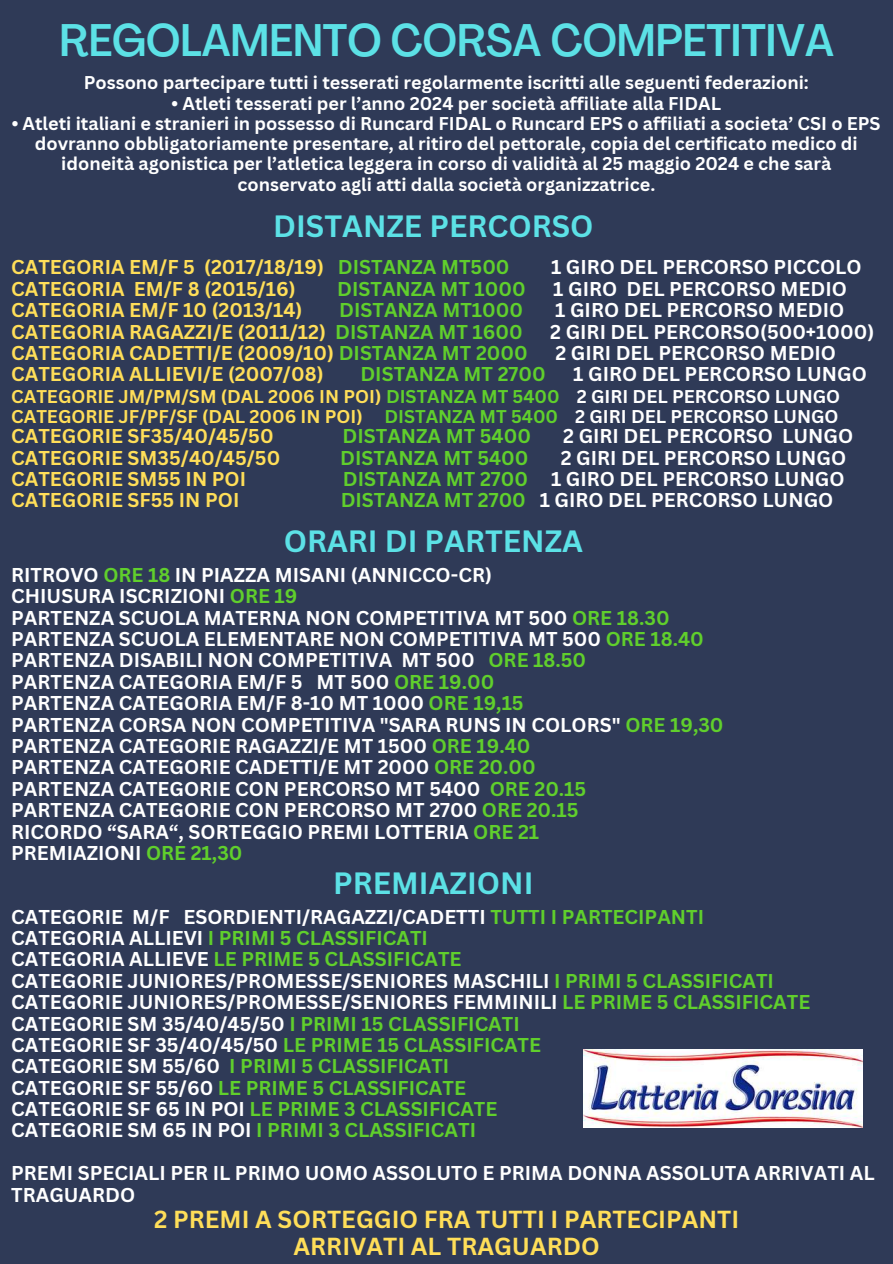
<style>
.page{position:relative;width:893px;height:1264px;background:#fff}
.page>*{position:absolute;margin:0;border:0;box-sizing:border-box;transform-origin:0 0}
.t1{font:500 condensed 45px "Agrandir";color:#5ce1e6}
.t2{font:700 30px "Canva Sans";color:#5ce1e6}
.t3{font:700 24px/27px "Canva Sans";color:#ffde59;text-align:center}
.t4{font:700 19.5px/21.3px "Canva Sans";color:#fff}
.t5{font:700 19.5px "Canva Sans";color:#ffde59}
.t6{font:700 19.5px "Canva Sans";color:#60cf2c}
.t7{font:700 18px/20.2px "Canva Sans";color:#fff;text-align:center}
.t8{font:700 18px/20.2px "Canva Sans";color:#ffde59}
.s1{color:#60cf2c}
.s2{color:#fff}
</style>
<div class="page">
<div style="left:0;top:0;width:892px;height:1263px;background:#2f3a57"></div>
<img style="left:583px;top:1049px;width:279px;height:78px">
<h1 class="t1" style="left:60px;top:22px;width:775px">REGOLAMENTO CORSA COMPETITIVA</h1>
<p class="t7" style="left:84px;top:72px;width:726px">Possono partecipare tutti i tesserati regolarmente iscritti alle seguenti federazioni:</p>
<p class="t7" style="left:172px;top:92px;width:551px">• Atleti tesserati per l’anno 2024 per società affiliate alla FIDAL</p>
<p class="t7" style="left:12px;top:113px;width:870px">• Atleti italiani e stranieri in possesso di Runcard FIDAL o Runcard EPS o affiliati a societa’ CSI o EPS dovranno obbligatoriamente presentare, al ritiro del pettorale, copia del certificato medico di idoneità agonistica per l’atletica leggera in corso di validità al 25 maggio 2024 e che sarà conservato agli atti dalla società organizzatrice.</p>
<h2 class="t2" style="left:273px;top:205px;width:322px">DISTANZE PERCORSO</h2>
<p class="t5" style="left:11px;top:253px;width:500px">CATEGORIA EM/F 5 (2017/18/19) <span class="s1">DISTANZA MT500</span></p>
<p class="t4" style="left:551px;top:256px;width:312px">1 GIRO DEL PERCORSO PICCOLO</p>
<p class="t5" style="left:11px;top:275px;width:286px">CATEGORIA EM/F 8 (2015/16)</p>
<p class="t6" style="left:337px;top:275px;width:190px">DISTANZA MT 1000</p>
<p class="t4" style="left:553px;top:277px;width:295px">1 GIRO DEL PERCORSO MEDIO</p>
<p class="t5" style="left:11px;top:296px;width:293px">CATEGORIA EM/F 10 (2013/14)</p>
<p class="t6" style="left:339px;top:296px;width:185px">DISTANZA MT1000</p>
<p class="t4" style="left:555px;top:299px;width:290px">1 GIRO DEL PERCORSO MEDIO</p>
<p class="t5" style="left:11px;top:318px;width:513px">CATEGORIA RAGAZZI/E (2011/12) <span class="s1">DISTANZA MT 1600</span></p>
<p class="t4" style="left:550px;top:320px;width:325px">2 GIRI DEL PERCORSO(500+1000)</p>
<p class="t5" style="left:11px;top:339px;width:518px">CATEGORIA CADETTI/E (2009/10) <span class="s1">DISTANZA MT 2000</span></p>
<p class="t4" style="left:555px;top:342px;width:282px">2 GIRI DEL PERCORSO MEDIO</p>
<p class="t5" style="left:11px;top:360px;width:314px">CATEGORIA ALLIEVI/E (2007/08)</p>
<p class="t6" style="left:360px;top:360px;width:187px">DISTANZA MT 2700</p>
<p class="t4" style="left:573px;top:363px;width:295px">1 GIRO DEL PERCORSO LUNGO</p>
<p class="t8" style="left:11px;top:385px;width:830px">CATEGORIE JM/PM/SM (DAL 2006 IN POI) <span class="s1">DISTANZA MT 5400</span> <span class="s2">2 GIRI DEL PERCORSO LUNGO<br></span>CATEGORIE JF/PF/SF (DAL 2006 IN POI) <span class="s1">DISTANZA MT 5400</span> <span class="s2">2 GIRI DEL PERCORSO LUNGO</span></p>
<p class="t5" style="left:11px;top:422px;width:264px">CATEGORIE SF35/40/45/50</p>
<p class="t6" style="left:342px;top:422px;width:190px">DISTANZA MT 5400</p>
<p class="t4" style="left:563px;top:425px;width:291px">2 GIRI DEL PERCORSO LUNGO</p>
<p class="t5" style="left:11px;top:444px;width:270px">CATEGORIE SM35/40/45/50</p>
<p class="t6" style="left:340px;top:444px;width:190px">DISTANZA MT 5400</p>
<p class="t4" style="left:560px;top:446px;width:287px">2 GIRI DEL PERCORSO LUNGO</p>
<p class="t5" style="left:11px;top:465px;width:236px">CATEGORIE SM55 IN POI</p>
<p class="t4" style="left:343px;top:468px;width:503px"><span class="s1">DISTANZA MT 2700</span> 1 GIRO DEL PERCORSO LUNGO</p>
<p class="t5" style="left:11px;top:486px;width:230px">CATEGORIE SF55 IN POI</p>
<p class="t4" style="left:340px;top:489px;width:494px"><span class="s1">DISTANZA MT 2700</span> 1 GIRO DEL PERCORSO LUNGO</p>
<h2 class="t2" style="left:284px;top:520px;width:301px">ORARI DI PARTENZA</h2>
<p class="t4" style="left:11px;top:563px;width:713px">RITROVO <span class="s1">ORE 18</span> IN PIAZZA MISANI (ANNICCO-CR)<br>CHIUSURA ISCRIZIONI <span class="s1">ORE 19<br></span>PARTENZA SCUOLA MATERNA NON COMPETITIVA MT 500 <span class="s1">ORE 18.30<br></span>PARTENZA SCUOLA ELEMENTARE NON COMPETITIVA MT 500 <span class="s1">ORE 18.40<br></span>PARTENZA DISABILI NON COMPETITIVA MT 500 <span class="s1">ORE 18.50<br></span>PARTENZA CATEGORIA EM/F 5 MT 500 <span class="s1">ORE 19.00<br></span>PARTENZA CATEGORIA EM/F 8-10 MT 1000 <span class="s1">ORE 19,15<br></span>PARTENZA CORSA NON COMPETITIVA "SARA RUNS IN COLORS" <span class="s1">ORE 19,30<br></span>PARTENZA CATEGORIE RAGAZZI/E MT 1500 <span class="s1">ORE 19.40<br></span>PARTENZA CATEGORIE CADETTI/E MT 2000 <span class="s1">ORE 20.00<br></span>PARTENZA CATEGORIE CON PERCORSO MT 5400 <span class="s1">ORE 20.15<br></span>PARTENZA CATEGORIE CON PERCORSO MT 2700 <span class="s1">ORE 20.15<br></span>RICORDO “SARA“, SORTEGGIO PREMI LOTTERIA <span class="s1">ORE 21<br></span>PREMIAZIONI <span class="s1">ORE 21,30</span></p>
<h2 class="t2" style="left:333px;top:862px;width:202px">PREMIAZIONI</h2>
<p class="t4" style="left:11px;top:905px;width:800px">CATEGORIE M/F ESORDIENTI/RAGAZZI/CADETTI <span class="s1">TUTTI I PARTECIPANTI </span>CATEGORIA ALLIEVI <span class="s1">I PRIMI 5 CLASSIFICATI<br></span>CATEGORIA ALLIEVE <span class="s1">LE PRIME 5 CLASSIFICATE<br></span>CATEGORIE JUNIORES/PROMESSE/SENIORES MASCHILI <span class="s1">I PRIMI 5 CLASSIFICATI </span>CATEGORIE JUNIORES/PROMESSE/SENIORES FEMMINILI <span class="s1">LE PRIME 5 CLASSIFICATE </span>CATEGORIE SM 35/40/45/50 <span class="s1">I PRIMI 15 CLASSIFICATI<br></span>CATEGORIE SF 35/40/45/50 <span class="s1">LE PRIME 15 CLASSIFICATE<br></span>CATEGORIE SM 55/60 <span class="s1">I PRIMI 5 CLASSIFICATI<br></span>CATEGORIE SF 55/60 <span class="s1">LE PRIME 5 CLASSIFICATE<br></span>CATEGORIE SF 65 IN POI <span class="s1">LE PRIME 3 CLASSIFICATE<br></span>CATEGORIE SM 65 IN POI <span class="s1">I PRIMI 3 CLASSIFICATI</span></p>
<p class="t4" style="left:11px;top:1161px;width:865px">PREMI SPECIALI PER IL PRIMO UOMO ASSOLUTO E PRIMA DONNA ASSOLUTA ARRIVATI AL<br>TRAGUARDO</p>
<p class="t3" style="left:154px;top:1204px;width:586px">2 PREMI A SORTEGGIO FRA TUTTI I PARTECIPANTI<br>ARRIVATI AL TRAGUARDO</p>
</div>
